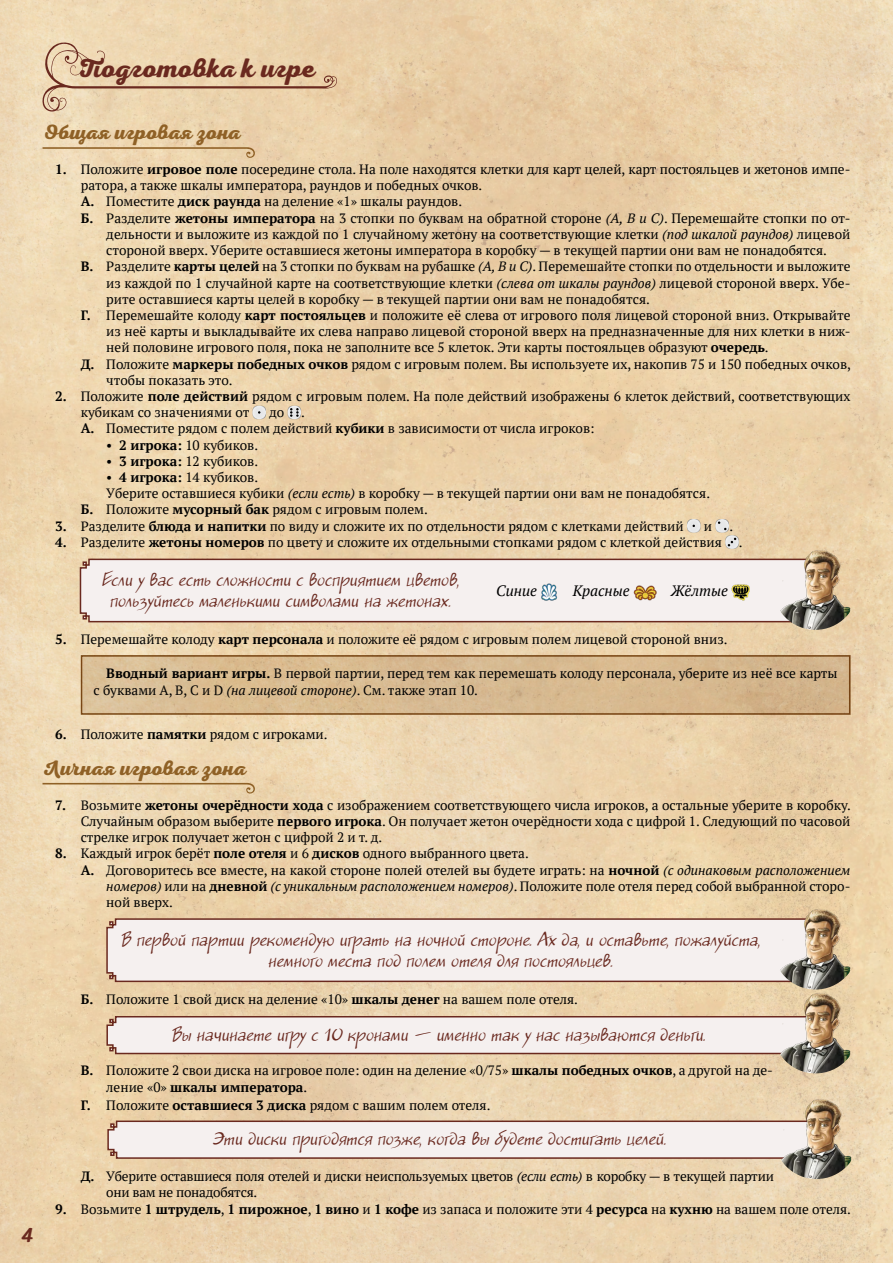
<style>
.page{position:relative;width:893px;height:1263px;background:#fff}
.page>*{position:absolute;margin:0;border:0;box-sizing:border-box;transform-origin:0 0}
.t1{font:700 27px "Nexa Script";color:#6a291f}
.t2{font:700 21px "Nexa Script";color:#8f6126}
.t3{font:700 21px "Nexa Script";color:#6a291f}
.t4{font:italic 16.5px/21px "Jakob C";letter-spacing:.025em;color:#6a291f;text-align:center}
.t5{font:italic 15px "PT Serif";color:#000}
.t6{font:13.5px/16.2px "PT Serif";color:#000}
.t7{font:13.5px/16.2px "PT Serif";letter-spacing:-.02em;color:#000}
.s1{font-weight:700}
.s2{font-style:italic}
</style>
<div class="page">
<img style="left:0;top:0;width:893px;height:1263px">
<svg style="left:41px;top:39px;width:296px;height:74px;background:#e6cca8"></svg>
<svg style="left:43px;top:147px;width:213px;height:11px;background:#dfc49c"></svg>
<div style="left:240px;top:396px;width:39px;height:26px;background:#eed5ae"></div>
<div style="left:239px;top:395px;width:41px;height:26px;background:#fff;opacity:.75"></div>
<div style="left:275px;top:396px;width:39px;height:26px;background:#eacfa7"></div>
<div style="left:274px;top:395px;width:41px;height:26px;background:#fff;opacity:.75"></div>
<svg style="left:290px;top:408px;width:9px;height:9px"></svg>
<div style="left:674px;top:510px;width:39px;height:25px;background:#f0d7af"></div>
<div style="left:674px;top:509px;width:40px;height:25px;background:#fff;opacity:.75"></div>
<div style="left:702px;top:509px;width:41px;height:25px;background:#fff;opacity:.75"></div>
<svg style="left:718px;top:521px;width:8px;height:4px"></svg>
<div style="left:713px;top:526px;width:39px;height:25px;background:#ebd2aa"></div>
<div style="left:712px;top:525px;width:40px;height:25px;background:#fff;opacity:.75"></div>
<svg style="left:728px;top:538px;width:8px;height:8px"></svg>
<div style="left:81px;top:655px;width:769px;height:60px;background:linear-gradient(to right,#dcc097,#d3b38a)"></div>
<div style="left:81px;top:655px;width:769px;height:60px;border:2px solid #8f6126"></div>
<svg style="left:43px;top:783px;width:213px;height:11px;background:#dfc79f"></svg>
<svg style="left:79px;top:558px;width:694px;height:65px"></svg>
<img style="left:773px;top:546px;width:85px;height:84px">
<img style="left:541px;top:583px;width:16px;height:17px">
<img style="left:633px;top:584px;width:23px;height:17px">
<img style="left:732px;top:583px;width:19px;height:18px">
<svg style="left:106px;top:917px;width:667px;height:66px"></svg>
<img style="left:773px;top:905px;width:85px;height:168px">
<svg style="left:106px;top:1015px;width:716px;height:40px"></svg>
<svg style="left:107px;top:1120px;width:667px;height:39px"></svg>
<img style="left:774px;top:1095px;width:85px;height:84px">
<h2 class="t3" style="left:21px;top:1222px;width:14px">4</h2>
<h1 class="t1" style="left:77px;top:52px;width:240px">Подготовка к игре</h1>
<h2 class="t2" style="left:43px;top:120px;width:199px">Общая игровая зона</h2>
<p class="t6" style="left:55px;top:161px;width:797px"><span class="s1">1.</span> Положите <span class="s1">игровое поле</span> посередине стола. На поле находятся клетки для карт целей, карт постояльцев и жетонов импе‑</p>
<p class="t6" style="left:81px;top:177px;width:403px">ратора, а также шкалы императора, раундов и победных очков.</p>
<p class="t6" style="left:81px;top:193px;width:383px"><span class="s1">А.</span> Поместите <span class="s1">диск раунда</span> на деление «1» шкалы раундов.</p>
<p class="t6" style="left:81px;top:210px;width:771px"><span class="s1">Б.</span> Разделите <span class="s1">жетоны императора</span> на 3 стопки по буквам на обратной стороне <span class="s2">(A, B и C)</span>. Перемешайте стопки по от‑</p>
<p class="t6" style="left:106px;top:226px;width:746px">дельности и выложите из каждой по 1 случайному жетону на соответствующие клетки <span class="s2">(под шкалой раундов)</span> лицевой</p>
<p class="t6" style="left:106px;top:242px;width:722px">стороной вверх. Уберите оставшиеся жетоны императора в коробку — в текущей партии они вам не понадобятся.</p>
<p class="t6" style="left:81px;top:258px;width:771px"><span class="s1">В.</span> Разделите <span class="s1">карты целей</span> на 3 стопки по буквам на рубашке <span class="s2">(A, B и C)</span>. Перемешайте стопки по отдельности и выложите</p>
<p class="t6" style="left:106px;top:274px;width:746px">из каждой по 1 случайной карте на соответствующие клетки <span class="s2">(слева от шкалы раундов)</span> лицевой стороной вверх. Убе‑</p>
<p class="t6" style="left:106px;top:291px;width:545px">рите оставшиеся карты целей в коробку — в текущей партии они вам не понадобятся.</p>
<p class="t6" style="left:81px;top:307px;width:771px"><span class="s1">Г.</span> Перемешайте колоду <span class="s1">карт постояльцев</span> и положите её слева от игрового поля лицевой стороной вниз. Открывайте</p>
<p class="t6" style="left:106px;top:323px;width:746px">из неё карты и выкладывайте их слева направо лицевой стороной вверх на предназначенные для них клетки в ниж‑</p>
<p class="t6" style="left:106px;top:339px;width:664px">ней половине игрового поля, пока не заполните все 5 клеток. Эти карты постояльцев образуют <span class="s1">очередь</span>.</p>
<p class="t6" style="left:81px;top:355px;width:772px"><span class="s1">Д.</span> Положите <span class="s1">маркеры победных очков</span> рядом с игровым полем. Вы используете их, накопив 75 и 150 победных очков,</p>
<p class="t6" style="left:106px;top:372px;width:128px">чтобы показать это.</p>
<p class="t6" style="left:81px;top:388px;width:771px;text-indent:-26px"><span class="s1">2.</span> Положите <span class="s1">поле действий</span> рядом с игровым полем. На поле действий изображены 6 клеток действий, соответствующих кубикам со значениями от</p>
<p class="t6" style="left:269px;top:404px;width:17px">до</p>
<p class="t6" style="left:81px;top:404px;width:515px;text-indent:220px">.<br><span class="s1">А.</span> Поместите рядом с полем действий <span class="s1">кубики</span> в зависимости от числа игроков:</p>
<p class="t6" style="left:106px;top:436px;width:153px">• <span class="s1">2 игрока:</span> 10 кубиков.</p>
<p class="t6" style="left:106px;top:453px;width:153px">• <span class="s1">3 игрока:</span> 12 кубиков.</p>
<p class="t6" style="left:106px;top:469px;width:153px">• <span class="s1">4 игрока:</span> 14 кубиков.</p>
<p class="t6" style="left:106px;top:485px;width:605px">Уберите оставшиеся кубики <span class="s2">(если есть)</span> в коробку — в текущей партии они вам не понадобятся.</p>
<p class="t6" style="left:81px;top:501px;width:349px"><span class="s1">Б.</span> Положите <span class="s1">мусорный бак</span> рядом с игровым полем.</p>
<p class="t6" style="left:55px;top:517px;width:630px"><span class="s1">3.</span> Разделите <span class="s1">блюда и напитки</span> по виду и сложите их по отдельности рядом с клетками действий</p>
<p class="t6" style="left:704px;top:517px;width:10px">и</p>
<p class="t6" style="left:729px;top:517px;width:5px">.</p>
<p class="t6" style="left:55px;top:534px;width:668px"><span class="s1">4.</span> Разделите <span class="s1">жетоны номеров</span> по цвету и сложите их отдельными стопками рядом с клеткой действия</p>
<p class="t6" style="left:739px;top:534px;width:5px">.</p>
<p class="t4" style="left:101px;top:570px;width:365px">Еслиу васестьсложностисвосприятиемцветов, пользуйтесьмаленькимисимволаминажетонах.</p>
<p class="t5" style="left:496px;top:581px;width:42px">Синие</p>
<p class="t5" style="left:573px;top:581px;width:59px">Красные</p>
<p class="t5" style="left:671px;top:581px;width:58px">Жёлтые</p>
<p class="t6" style="left:55px;top:631px;width:674px"><span class="s1">5.</span> Перемешайте колоду <span class="s1">карт персонала</span> и положите её рядом с игровым полем лицевой стороной вниз.</p>
<p class="t6" style="left:94px;top:665px;width:746px;text-indent:13px"><span class="s1">Вводный вариант игры.</span> В первой партии, перед тем как перемешать колоду персонала, уберите из неё все карты с буквами A, B, C и D <span class="s2">(на лицевой стороне)</span>. См. также этап 10.</p>
<p class="t6" style="left:55px;top:726px;width:274px"><span class="s1">6.</span> Положите <span class="s1">памятки</span> рядом с игроками.</p>
<h2 class="t2" style="left:43px;top:755px;width:205px">Личная игровая зона</h2>
<p class="t6" style="left:81px;top:797px;width:772px;text-align:justify;text-indent:-26px"><span class="s1">7.</span> Возьмите <span class="s1">жетоны очерёдности хода</span> с изображением соответствующего числа игроков, а остальные уберите в коробку.<br>Случайным образом выберите <span class="s1">первого игрока</span>. Он получает жетон очерёдности хода с цифрой 1. Следующий по часовой стрелке игрок получает жетон с цифрой 2 и т. д.</p>
<p class="t6" style="left:55px;top:845px;width:475px"><span class="s1">8.</span> Каждый игрок берёт <span class="s1">поле отеля</span> и 6 <span class="s1">дисков</span> одного выбранного цвета.</p>
<p class="t6" style="left:81px;top:861px;width:771px"><span class="s1">А.</span> Договоритесь все вместе, на какой стороне полей отелей вы будете играть: на <span class="s1">ночной</span> <span class="s2">(с одинаковым расположением</span></p>
<p class="t6" style="left:106px;top:878px;width:746px"><span class="s2">номеров)</span> или на <span class="s1">дневной</span> <span class="s2">(с уникальным расположением номеров)</span>. Положите поле отеля перед собой выбранной сторо‑</p>
<p class="t6" style="left:106px;top:894px;width:68px">ной вверх.</p>
<p class="t4" style="left:121px;top:929px;width:646px">В первойпартиирекомендую игратьнаночнойстороне.Ахда,иоставьте,пожалуйста, немногоместаподполемотелядляпостояльцев.</p>
<p class="t6" style="left:81px;top:991px;width:499px"><span class="s1">Б.</span> Положите 1 свой диск на деление «10» <span class="s1">шкалы денег</span> на вашем поле отеля.</p>
<p class="t4" style="left:171px;top:1025px;width:542px">Выначинаетеигру с10 кронами— именнотаку насназываютсяденьги.</p>
<p class="t6" style="left:106px;top:1062px;width:668px;text-indent:-26px"><span class="s1">В.</span> Положите 2 свои диска на игровое поле: один на деление «0/75» <span class="s1">шкалы победных очков</span>, а другой на де‑ ление «0» <span class="s1">шкалы императора</span>.</p>
<p class="t6" style="left:81px;top:1097px;width:411px"><span class="s1">Г.</span> Положите <span class="s1">оставшиеся 3 диска</span> рядом с вашим полем отеля.</p>
<p class="t4" style="left:212px;top:1129px;width:461px">Этидискипригодятсяпозже,когдавыбудетедостигатьцелей.</p>
<p class="t7" style="left:106px;top:1168px;width:669px;text-indent:-26px"><span class="s1">Д.</span> Уберите оставшиеся поля отелей и диски неиспользуемых цветов <span class="s2">(если есть)</span> в коробку — в текущей партии они вам не понадобятся.</p>
<p class="t6" style="left:55px;top:1200px;width:797px"><span class="s1">9.</span> Возьмите <span class="s1">1 штрудель</span>, <span class="s1">1 пирожное</span>, <span class="s1">1 вино</span> и <span class="s1">1 кофе</span> из запаса и положите эти 4 <span class="s1">ресурса</span> на <span class="s1">кухню</span> на вашем поле отеля.</p>
</div>
